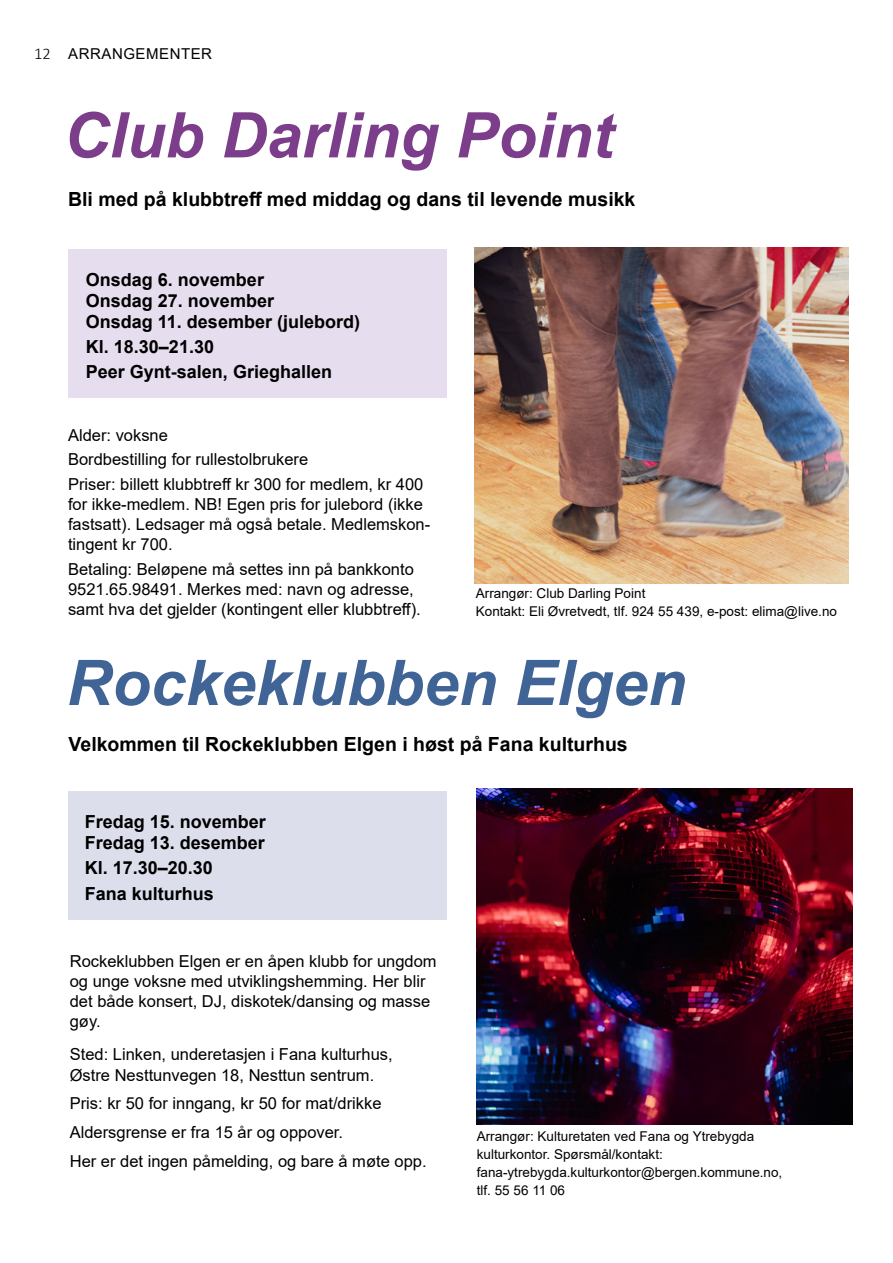
<style>
.page{position:relative;width:893px;height:1263px;background:#fff}
.page>*{position:absolute;margin:0;border:0;box-sizing:border-box;transform-origin:0 0}
.t1{font:italic 700 63px "Arial";color:#416497}
.t2{font:italic 700 63px "Arial";color:#7c3e8a}
.t3{font:700 19.5px "Arial";color:#000}
.t4{font:700 18px/21px "Arial";color:#000}
.t5{font:16.5px/20.2px "Arial";color:#000}
.t6{font:300 16.5px "Calibri";color:#000}
.t7{font:15px "Arial";letter-spacing:.035em;color:#000}
.t8{font:13.5px/18px "Arial";color:#000}
</style>
<div class="page">
<img style="left:474px;top:248px;width:375px;height:336px">
<div style="left:69px;top:249px;width:378px;height:149px;background:#e6ddee"></div>
<div style="left:68px;top:791px;width:379px;height:129px;background:#dcdeeb"></div>
<img style="left:477px;top:788px;width:375px;height:336px">
<p class="t6" style="left:34px;top:43px;width:18px">12</p>
<p class="t7" style="left:68px;top:43px;width:145px">ARRANGEMENTER</p>
<h1 class="t2" style="left:64px;top:93px;width:551px">Club Darling Point</h1>
<p class="t3" style="left:68px;top:186px;width:569px">Bli med på klubbtreff med middag og dans til levende musikk</p>
<p class="t4" style="left:86px;top:269px;width:276px">Onsdag 6. november<br>Onsdag 27. november<br>Onsdag 11. desember (julebord)</p>
<p class="t4" style="left:86px;top:334px;width:248px;line-height:25.2px">Kl. 18.30–21.30<br>Peer Gynt-salen, Grieghallen</p>
<p class="t5" style="left:68px;top:423px;width:357px;line-height:24.5px">Alder: voksne<br>Bordbestilling for rullestolbrukere<br>Priser: billett klubbtreff kr 300 for medlem, kr 400</p>
<p class="t5" style="left:68px;top:494px;width:364px">for ikke-medlem. NB! Egen pris for julebord (ikke fastsatt). Ledsager må også betale. Medlemskon&shy;tingent kr 700.</p>
<p class="t5" style="left:68px;top:559px;width:354px">Betaling: Beløpene må settes inn på bankkonto<br>9521.65.98491. Merkes med: navn og adresse, samt hva det gjelder (kontingent eller klubbtreff).</p>
<p class="t8" style="left:476px;top:585px;width:363px">Arrangør: Club Darling Point<br>Kontakt: Eli Øvretvedt, tlf. 924 55 439, e-post: elima@live.no</p>
<h1 class="t1" style="left:66px;top:641px;width:621px">Rockeklubben Elgen</h1>
<p class="t3" style="left:69px;top:730px;width:561px">Velkommen til Rockeklubben Elgen i høst på Fana kulturhus</p>
<p class="t4" style="left:85px;top:811px;width:183px">Fredag 15. november<br>Fredag 13. desember</p>
<p class="t4" style="left:85px;top:856px;width:131px;line-height:25.2px">Kl. 17.30–20.30<br>Fana kulturhus</p>
<p class="t5" style="left:70px;top:951px;width:368px">Rockeklubben Elgen er en åpen klubb for ungdom og unge voksne med utviklingshemming. Her blir det både konsert, DJ, diskotek/dansing og masse gøy.</p>
<p class="t5" style="left:70px;top:1044px;width:324px">Sted: Linken, underetasjen i Fana kulturhus,<br>Østre Nesttunvegen 18, Nesttun sentrum.</p>
<p class="t5" style="left:70px;top:1089px;width:358px;line-height:28.8px">Pris: kr 50 for inngang, kr 50 for mat/drikke<br>Aldersgrense er fra 15 år og oppover.<br>Her er det ingen påmelding, og bare å møte opp.</p>
<p class="t8" style="left:477px;top:1127px;width:307px">Arrangør: Kulturetaten ved Fana og Ytrebygda kulturkontor. Spørsmål/kontakt: fana-ytrebygda.kulturkontor@bergen.kommune.no, tlf. 55 56 11 06</p>
</div>
